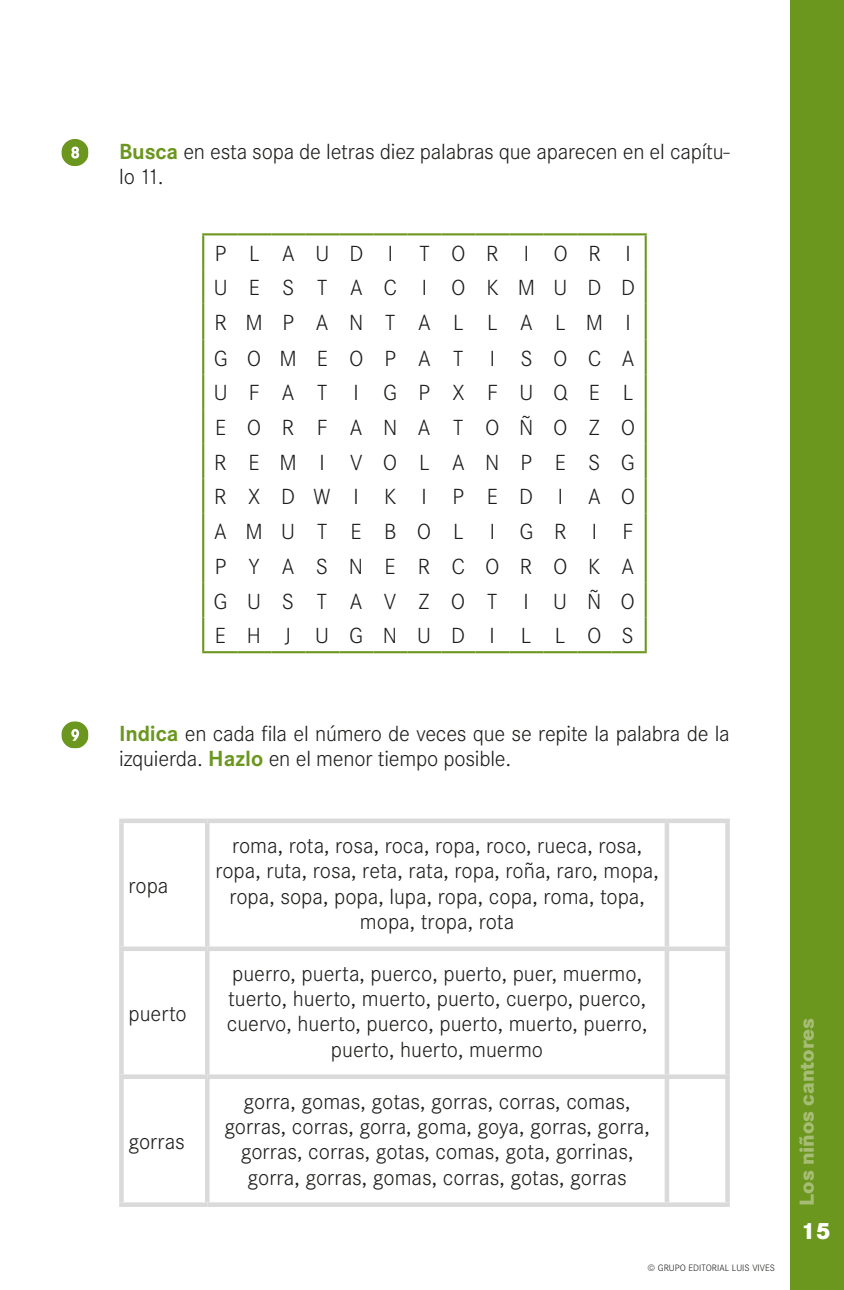
<style>
.page{position:relative;width:844px;height:1290px;background:#fff}
.page>*{position:absolute;margin:0;border:0;box-sizing:border-box;transform-origin:0 0}
.t1{font:800 24.5px "Corporate S";color:#fff}
.t2{font:300 22.75px/25.4px "Corporate S";color:#1d1d1b;text-align:center}
.t3{font:300 22.75px/34.6px "Corporate S";letter-spacing:.93em;color:#1d1d1b}
.t4{font:800 21px "Corporate S";color:#a7bd76}
.t5{font:300 9.62px "Corporate S";color:#1d1d1b}
.s1{font-weight:700;color:#6b971f}
</style>
<div class="page">
<div style="left:789px;top:0;width:54px;height:1290px;background:#6b971f"></div>
<svg style="left:61px;top:139px;width:27px;height:27px"></svg>
<hr style="left:202px;top:233px;width:35px;height:2px;background:#6b971f">
<hr style="left:202px;top:235px;width:2px;height:34px;background:#6b971f">
<hr style="left:237px;top:233px;width:34px;height:2px;background:#6b971f">
<hr style="left:271px;top:233px;width:34px;height:2px;background:#6b971f">
<hr style="left:305px;top:233px;width:34px;height:2px;background:#6b971f">
<hr style="left:339px;top:233px;width:34px;height:2px;background:#6b971f">
<hr style="left:373px;top:233px;width:34px;height:2px;background:#6b971f">
<hr style="left:407px;top:233px;width:34px;height:2px;background:#6b971f">
<hr style="left:441px;top:233px;width:34px;height:2px;background:#6b971f">
<hr style="left:475px;top:233px;width:34px;height:2px;background:#6b971f">
<hr style="left:509px;top:233px;width:34px;height:2px;background:#6b971f">
<hr style="left:543px;top:233px;width:34px;height:2px;background:#6b971f">
<hr style="left:577px;top:233px;width:34px;height:2px;background:#6b971f">
<hr style="left:611px;top:233px;width:35px;height:2px;background:#6b971f">
<hr style="left:644px;top:235px;width:2px;height:34px;background:#6b971f">
<hr style="left:202px;top:269px;width:2px;height:35px;background:#6b971f">
<hr style="left:644px;top:269px;width:2px;height:35px;background:#6b971f">
<hr style="left:202px;top:304px;width:2px;height:36px;background:#6b971f">
<hr style="left:644px;top:304px;width:2px;height:36px;background:#6b971f">
<hr style="left:202px;top:340px;width:2px;height:34px;background:#6b971f">
<hr style="left:644px;top:340px;width:2px;height:34px;background:#6b971f">
<hr style="left:202px;top:374px;width:2px;height:35px;background:#6b971f">
<hr style="left:644px;top:374px;width:2px;height:35px;background:#6b971f">
<hr style="left:202px;top:409px;width:2px;height:35px;background:#6b971f">
<hr style="left:644px;top:409px;width:2px;height:35px;background:#6b971f">
<hr style="left:202px;top:444px;width:2px;height:34px;background:#6b971f">
<hr style="left:644px;top:444px;width:2px;height:34px;background:#6b971f">
<hr style="left:202px;top:478px;width:2px;height:35px;background:#6b971f">
<hr style="left:644px;top:478px;width:2px;height:35px;background:#6b971f">
<hr style="left:202px;top:513px;width:2px;height:35px;background:#6b971f">
<hr style="left:644px;top:513px;width:2px;height:35px;background:#6b971f">
<hr style="left:202px;top:548px;width:2px;height:35px;background:#6b971f">
<hr style="left:644px;top:548px;width:2px;height:35px;background:#6b971f">
<hr style="left:202px;top:583px;width:2px;height:34px;background:#6b971f">
<hr style="left:644px;top:583px;width:2px;height:34px;background:#6b971f">
<hr style="left:202px;top:617px;width:2px;height:34px;background:#6b971f">
<hr style="left:644px;top:617px;width:2px;height:34px;background:#6b971f">
<hr style="left:202px;top:651px;width:35px;height:2px;background:#6b971f">
<hr style="left:237px;top:651px;width:34px;height:2px;background:#6b971f">
<hr style="left:271px;top:651px;width:34px;height:2px;background:#6b971f">
<hr style="left:305px;top:651px;width:34px;height:2px;background:#6b971f">
<hr style="left:339px;top:651px;width:34px;height:2px;background:#6b971f">
<hr style="left:373px;top:651px;width:34px;height:2px;background:#6b971f">
<hr style="left:407px;top:651px;width:34px;height:2px;background:#6b971f">
<hr style="left:441px;top:651px;width:34px;height:2px;background:#6b971f">
<hr style="left:475px;top:651px;width:34px;height:2px;background:#6b971f">
<hr style="left:509px;top:651px;width:34px;height:2px;background:#6b971f">
<hr style="left:543px;top:651px;width:34px;height:2px;background:#6b971f">
<hr style="left:577px;top:651px;width:34px;height:2px;background:#6b971f">
<hr style="left:611px;top:651px;width:35px;height:2px;background:#6b971f">
<svg style="left:61px;top:721px;width:27px;height:27px"></svg>
<div style="left:119px;top:818px;width:88px;height:5px;background:#dadada"></div>
<div style="left:119px;top:823px;width:5px;height:123px;background:#dadada"></div>
<div style="left:207px;top:818px;width:459px;height:5px;background:#dadada"></div>
<hr style="left:205px;top:823px;width:4px;height:123px;background:#dadada">
<div style="left:666px;top:818px;width:63px;height:5px;background:#dadada"></div>
<div style="left:664px;top:823px;width:5px;height:123px;background:#dadada"></div>
<hr style="left:725px;top:823px;width:4px;height:123px;background:#dadada">
<div style="left:119px;top:946px;width:88px;height:5px;background:#dadada"></div>
<div style="left:119px;top:951px;width:5px;height:123px;background:#dadada"></div>
<div style="left:207px;top:946px;width:459px;height:5px;background:#dadada"></div>
<hr style="left:205px;top:951px;width:4px;height:123px;background:#dadada">
<div style="left:666px;top:946px;width:63px;height:5px;background:#dadada"></div>
<div style="left:664px;top:951px;width:5px;height:123px;background:#dadada"></div>
<hr style="left:725px;top:951px;width:4px;height:123px;background:#dadada">
<div style="left:119px;top:1074px;width:88px;height:5px;background:#dadada"></div>
<div style="left:119px;top:1079px;width:5px;height:123px;background:#dadada"></div>
<div style="left:207px;top:1074px;width:459px;height:5px;background:#dadada"></div>
<hr style="left:205px;top:1079px;width:4px;height:123px;background:#dadada">
<div style="left:666px;top:1074px;width:63px;height:5px;background:#dadada"></div>
<div style="left:664px;top:1079px;width:5px;height:123px;background:#dadada"></div>
<hr style="left:725px;top:1079px;width:4px;height:123px;background:#dadada">
<div style="left:119px;top:1202px;width:88px;height:5px;background:#dadada"></div>
<div style="left:207px;top:1202px;width:459px;height:5px;background:#dadada"></div>
<div style="left:666px;top:1202px;width:63px;height:5px;background:#dadada"></div>
<p class="t2" style="left:119px;top:139px;width:612px;text-align:left"><span class="s1">Busca</span> en esta sopa de letras diez palabras que aparecen en el capítu&shy;lo 11.</p>
<p class="t3" style="left:213px;top:236px;width:423px">PLAUDI TOR IORI<br>UESTAC I OKMUDD<br>RMPANTALLALMI<br>GOMEOPAT I SOCA<br>UFAT IGPXFUQEL<br>EORFANATOÑOZO<br>REMI VOLANPESG<br>RXDWI K I PEDIAO<br>AMUTEBOL IGR I F<br>PYASNERCOROKA<br>GUSTAVZOT I UÑO<br>EH J UGNUD I LLOS</p>
<p class="t2" style="left:119px;top:721px;width:612px;text-align:left"><span class="s1">Indica</span> en cada fila el número de veces que se repite la palabra de la izquierda. <span class="s1">Hazlo</span> en el menor tiempo posible.</p>
<p class="t2" style="left:128px;top:873px;width:41px">ropa</p>
<p class="t2" style="left:128px;top:1001px;width:60px">puerto</p>
<p class="t2" style="left:128px;top:1129px;width:58px">gorras</p>
<p class="t2" style="left:215px;top:833px;width:445px">roma, rota, rosa, roca, ropa, roco, rueca, rosa, ropa, ruta, rosa, reta, rata, ropa, roña, raro, mopa, ropa, sopa, popa, lupa, ropa, copa, roma, topa, mopa, tropa, rota</p>
<p class="t2" style="left:227px;top:961px;width:422px">puerro, puerta, puerco, puerto, puer, muermo, tuerto, huerto, muerto, puerto, cuerpo, puerco, cuervo, huerto, puerco, puerto, muerto, puerro, puerto, huerto, muermo</p>
<p class="t2" style="left:224px;top:1089px;width:427px">gorra, gomas, gotas, gorras, corras, comas, gorras, corras, gorra, goma, goya, gorras, gorra, gorras, corras, gotas, comas, gota, gorrinas, gorra, gorras, gomas, corras, gotas, gorras</p>
<p class="t5" style="left:647px;top:1263px;width:129px">© Grupo Editorial Luis Vives</p>
<p class="t4" style="left:793px;top:1205px;width:189px;rotate:-90deg">Los niños cantores</p>
<p class="t1" style="left:800px;top:1216px;width:32px">15</p>
</div>
